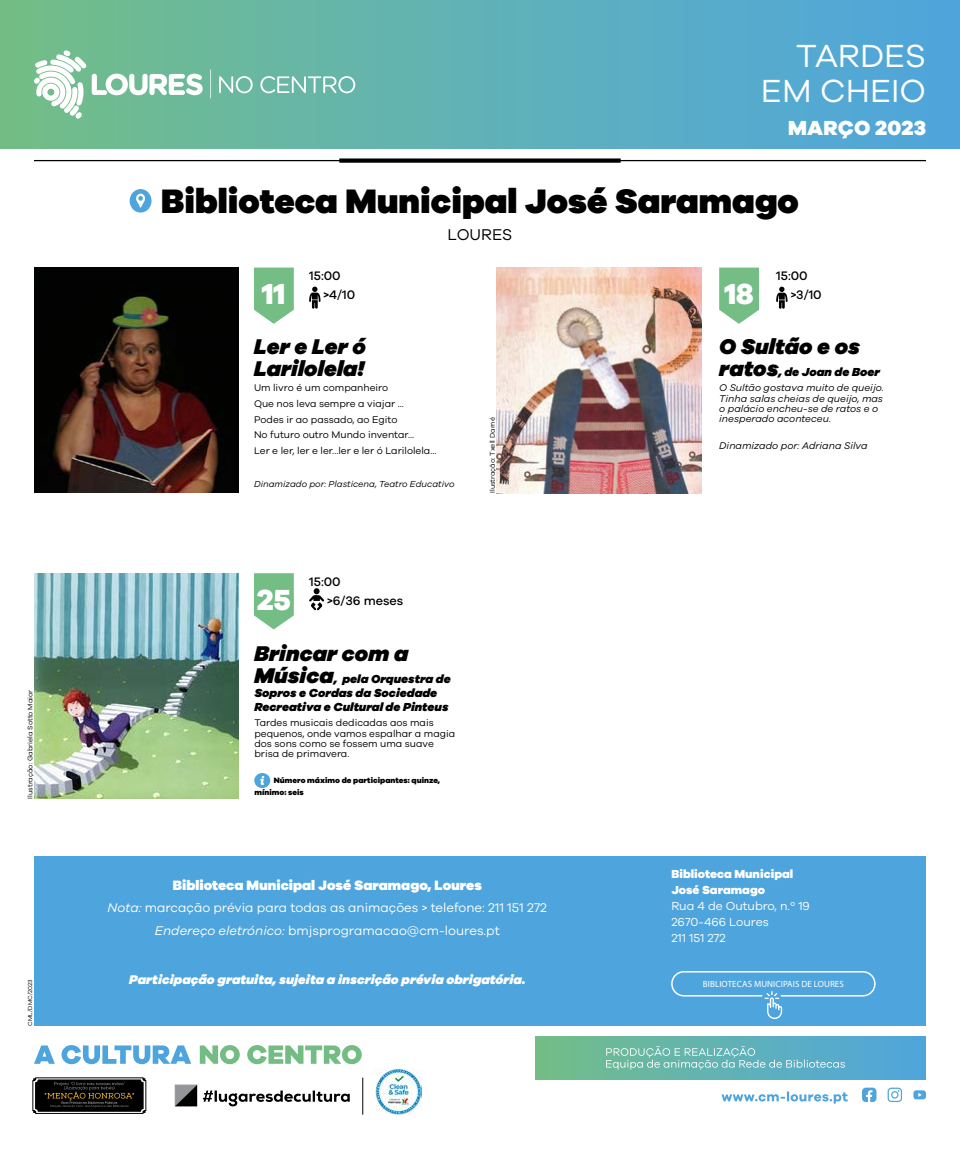
<style>
.page{position:relative;width:960px;height:1150px;background:#fff}
.page>*{position:absolute;margin:0;border:0;box-sizing:border-box;transform-origin:0 0}
.t1{font:900 35px "Galano Grotesque";color:#000}
.t2{font:33px/35px "Galano Grotesque";color:#fff;text-align:right}
.t3{font:800 30px "Galano Grotesque Alt";color:#fff}
.t4{font:italic 900 22px/22px "Galano Grotesque";color:#000}
.t5{font:800 21px "Galano Grotesque";color:#fff}
.t6{font:16.1px "Galano Grotesque";color:#000}
.t7{font:900 14px "Galano Grotesque";color:#fff}
.t8{font:13px/22.5px "Galano Grotesque";color:#fff;text-align:center}
.t9{font:italic 900 13px "Galano Grotesque";color:#fff}
.t10{font:500 12.7px/19.1px "Galano Grotesque";color:#000}
.t11{font:italic 900 12px/14px "Galano Grotesque";color:#000}
.t12{font:12px/16px "Galano Grotesque";color:#fff}
.t13{font:800 12px/16px "Galano Grotesque";color:#fff}
.t14{font:10px/15.6px "Galano Grotesque";color:#000}
.t15{font:italic 10px/10.2px "Galano Grotesque";color:#000}
.t16{font:italic 9px "Galano Grotesque";color:#020304}
.t17{font:9px "Myriad Pro";letter-spacing:.01em;color:#fff}
.t18{font:800 8px/12px "Galano Grotesque";color:#000}
.t19{font:7px "Galano Grotesque";color:#000}
.t20{font:6px "Galano Grotesque";color:#000}
.s1{font-size:22px}
.s2{font-style:italic}
</style>
<div class="page">
<div style="left:0;top:0;width:960px;height:149px;background:linear-gradient(to right,#73be89,#4ea5e0)"></div>
<div style="left:34px;top:856px;width:892px;height:170px;background:#4ea4dc"></div>
<hr style="left:34px;top:160px;width:892px;height:1px;background:#000">
<div style="left:339px;top:158px;width:282px;height:5px;background:#000"></div>
<svg style="left:33px;top:1078px;width:113px;height:36px;background:#282620"></svg>
<img style="left:375px;top:1068px;width:47px;height:47px">
<div style="left:671px;top:971px;width:205px;height:26px;border:2px solid #fff;border-radius:12px"></div>
<svg style="left:765px;top:991px;width:17px;height:28px"></svg>
<svg style="left:219px;top:76px;width:34px;height:17px"></svg>
<svg style="left:260px;top:76px;width:95px;height:17px"></svg>
<svg style="left:210px;top:69px;width:1px;height:29px"></svg>
<svg style="left:34px;top:50px;width:169px;height:69px"></svg>
<hr style="left:363px;top:1078px;width:1px;height:37px;background:#000">
<svg style="left:721px;top:1091px;width:127px;height:13px"></svg>
<svg style="left:913px;top:1090px;width:13px;height:9px"></svg>
<svg style="left:888px;top:1088px;width:14px;height:14px"></svg>
<svg style="left:862px;top:1088px;width:14px;height:14px"></svg>
<svg style="left:174px;top:1084px;width:176px;height:23px"></svg>
<svg style="left:254px;top:573px;width:40px;height:56px;background:#85c695"></svg>
<svg style="left:309px;top:588px;width:15px;height:23px"></svg>
<img style="left:497px;top:268px;width:204px;height:225px">
<img style="left:34px;top:268px;width:205px;height:225px">
<img style="left:35px;top:573px;width:204px;height:226px">
<svg style="left:130px;top:189px;width:22px;height:24px"></svg>
<svg style="left:254px;top:268px;width:40px;height:56px;background:#86c695"></svg>
<svg style="left:719px;top:268px;width:40px;height:56px;background:#86c695"></svg>
<svg style="left:309px;top:287px;width:12px;height:22px"></svg>
<svg style="left:776px;top:287px;width:12px;height:22px"></svg>
<svg style="left:254px;top:773px;width:16px;height:15px"></svg>
<div style="left:535px;top:1036px;width:391px;height:43px;background:linear-gradient(to right,#73be89,#4ea5e0)"></div>
<svg style="left:606px;top:1046px;width:239px;height:24px;background:#76bcbf"></svg>
<svg style="left:34px;top:1045px;width:157px;height:19px"></svg>
<svg style="left:200px;top:1045px;width:162px;height:19px"></svg>
<p class="t19" style="left:26px;top:799px;width:110px;rotate:-90deg">Ilustração: Gabriela Sotto Maior</p>
<p class="t20" style="left:27px;top:1026px;width:48px;rotate:-90deg">CML/DMC/2023</p>
<h2 class="t2" style="left:761px;top:37px;width:167px">TARDES<br>EM CHEIO</h2>
<h3 class="t5" style="left:788px;top:115px;width:139px">MARÇO 2023</h3>
<h1 class="t1" style="left:161px;top:178px;width:639px">Biblioteca Municipal José Saramago</h1>
<h3 class="t6" style="left:448px;top:224px;width:66px">LOURES</h3>
<p class="t10" style="left:324px;top:266px;width:33px;text-indent:-14px">15:00 &gt;4/10</p>
<p class="t10" style="left:776px;top:266px;width:33px">15:00</p>
<h3 class="t3" style="left:262px;top:275px;width:25px">11</h3>
<h3 class="t3" style="left:725px;top:275px;width:31px">18</h3>
<p class="t10" style="left:791px;top:285px;width:33px">&gt;3/10</p>
<h3 class="t4" style="left:254px;top:334px;width:113px">Ler e Ler ó<br>Larilolela!</h3>
<p class="t14" style="left:254px;top:380px;width:184px">Um livro é um companheiro<br>Que nos leva sempre a viajar ...<br>Podes ir ao passado, ao Egito<br>No futuro outro Mundo inventar...<br>Ler e ler, ler e ler...ler e ler ó Larilolela...</p>
<p class="t16" style="left:254px;top:478px;width:202px">Dinamizado por: Plasticena, Teatro Educativo</p>
<h3 class="t3" style="left:257px;top:580px;width:36px">25</h3>
<p class="t10" style="left:327px;top:572px;width:78px;text-indent:-18px">15:00<br>&gt;6/36 meses</p>
<h3 class="t4" style="left:254px;top:642px;width:155px">Brincar com a</h3>
<p class="t11" style="left:254px;top:671px;width:198px"><span class="s1">Música</span>, pela Orquestra de<br>Sopros e Cordas da Sociedade<br>Recreativa e Cultural de Pinteus</p>
<p class="t14" style="left:254px;top:718px;width:202px;line-height:10.2px">Tardes musicais dedicadas aos mais pequenos, onde vamos espalhar a magia dos sons como se fossem uma suave brisa de primavera.</p>
<p class="t18" style="left:254px;top:774px;width:187px;text-indent:19px">Número máximo de participantes: quinze, mínimo: seis</p>
<p class="t19" style="left:488px;top:493px;width:77px;rotate:-90deg">Ilustração: Txell Darné</p>
<h3 class="t7" style="left:173px;top:876px;width:311px">Biblioteca Municipal José Saramago, Loures</h3>
<h3 class="t8" style="left:108px;top:896px;width:441px"><span class="s2">Nota:</span> marcação prévia para todas as animações &gt; telefone: 211 151 272<br><span class="s2">Endereço eletrónico:</span> bmjsprogramacao@cm-loures.pt</h3>
<h3 class="t9" style="left:129px;top:971px;width:398px">Participação gratuita, sujeita a inscrição prévia obrigatória.</h3>
<h3 class="t4" style="left:719px;top:334px;width:142px">O Sultão e os</h3>
<p class="t11" style="left:719px;top:364px;width:162px"><span class="s1">ratos</span>, de Joan de Boer</p>
<p class="t15" style="left:719px;top:383px;width:166px">O Sultão gostava muito de queijo.<br>Tinha salas cheias de queijo, mas o palácio encheu-se de ratos e o inesperado aconteceu.</p>
<p class="t15" style="left:719px;top:440px;width:150px">Dinamizado por: Adriana Silva</p>
<p class="t13" style="left:671px;top:865px;width:123px">Biblioteca Municipal<br>José Saramago</p>
<p class="t12" style="left:671px;top:897px;width:140px">Rua 4 de Outubro, n.º 19<br>2670-466 Loures<br>211 151 272</p>
<p class="t17" style="left:703px;top:978px;width:143px">BIBLIOTECAS MUNICIPAIS DE LOURES</p>
</div>
